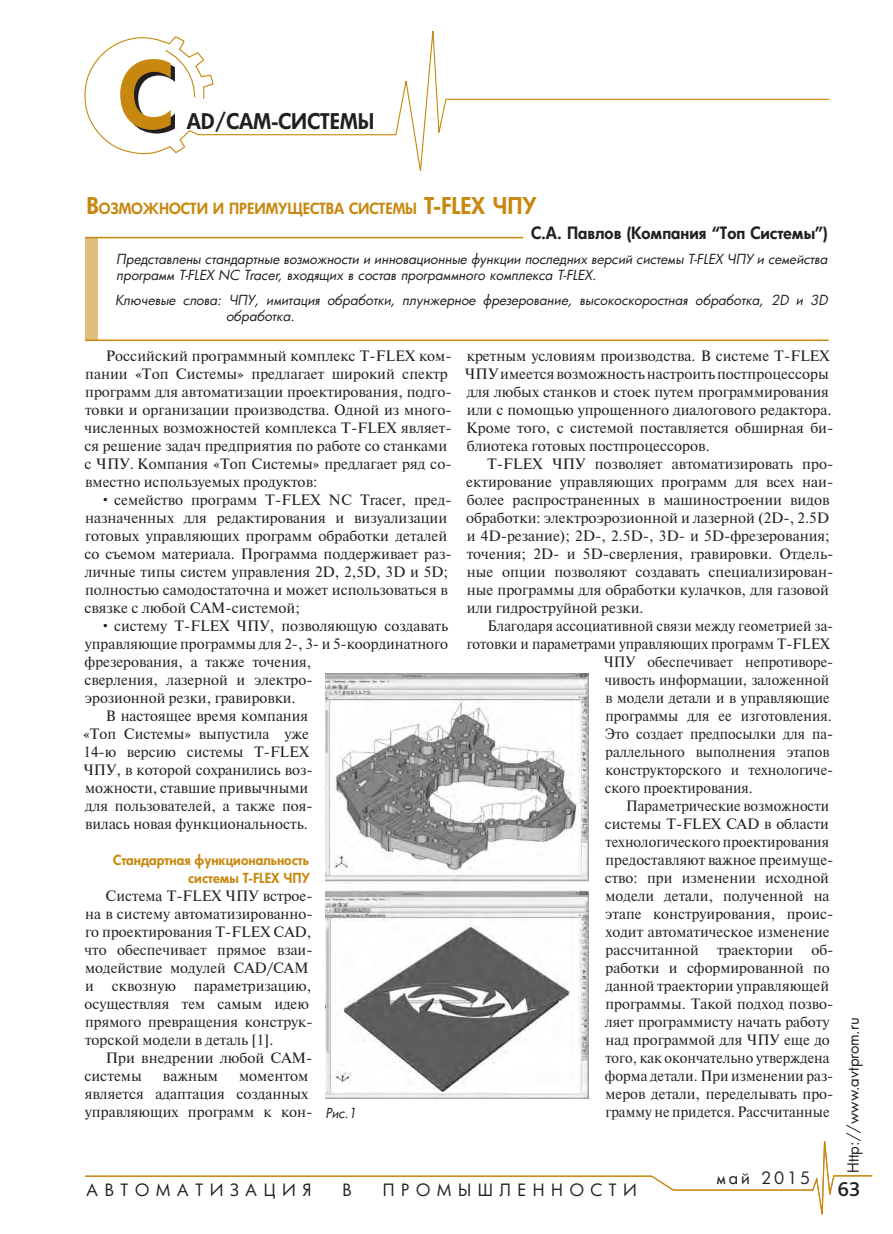
<style>
.page{position:relative;width:893px;height:1234px;background:#fff}
.page>*{position:absolute;margin:0;border:0;box-sizing:border-box;transform-origin:0 0}
.t1{font:800 90px "Futura Cyr";color:#c8880f}
.t2{font:800 22.5px "Futura Cyr";color:#c8880f}
.t3{font:800 21px "Futura Cyr";color:#231f20}
.t4{font:500 21px "Bliss Pro";color:#231f20}
.t5{font:16.5px "Futura Cyr";letter-spacing:.4em;color:#231f20}
.t6{font:800 16.5px "Futura Cyr";color:#231f20}
.t7{font:15px/18px "Newton";color:#231f20}
.t8{font:15px "Newton";color:#231f20;scale:.95 1}
.t9{font:800 15px "Futura Cyr";color:#c8880f}
.t10{font:15px "Newton";color:#231f20;scale:.96 1}
.t11{font:15px "Futura Cyr";color:#231f20}
.t12{font:italic 13.5px/16.2px "Futura Cyr";color:#231f20}
.t13{font:800 13.5px/18px "Futura Cyr";color:#c8880f;text-align:right}
.t14{font:italic 13.5px "Futura Cyr";color:#231f20;scale:.95 1}
.s1{font-size:22.5px}
.s2{font-size:15px}
</style>
<div class="page">
<svg style="left:85px;top:1141px;width:788px;height:74px"></svg>
<svg style="left:84px;top:31px;width:746px;height:140px"></svg>
<svg style="left:164px;top:49px;width:32px;height:49px"></svg>
<div style="left:85px;top:237px;width:12px;height:102px;background:#e3bc7f"></div>
<hr style="left:85px;top:237px;width:438px;height:1px;background:#c8880f">
<hr style="left:85px;top:339px;width:744px;height:2px;background:#c8880f">
<img style="left:325px;top:673px;width:263px;height:425px">
<h1 class="t1" style="left:118px;top:39px;width:56px">С</h1>
<h3 class="t3" style="left:187px;top:108px;width:106px">AD/CAM-систем</h3>
<h3 class="t3" style="left:358px;top:108px;width:18px">ы</h3>
<p class="t9" style="left:87px;top:199px;width:25px"><span class="s1">В</span>озможности</p>
<p class="t9" style="left:213px;top:199px;width:27px">и преиму</p>
<p class="t9" style="left:288px;top:199px;width:25px">щества</p>
<p class="t9" style="left:349px;top:199px;width:11px">систем</p>
<h2 class="t2" style="left:405px;top:192px;width:133px"><span class="s2">ы</span> T-FLEX ЧПУ</h2>
<p class="t6" style="left:531px;top:223px;width:298px">С.А. Павлов (Компания “Топ Системы”)</p>
<p class="t12" style="left:116px;top:251px;width:713px">Представлены стандартные возможности и инновационные функции последних версий системы T-FLEX ЧПУ и семейства программ T-FLEX NC Tracer, входящих в состав программного комплекса T-FLEX.</p>
<p class="t12" style="left:226px;top:292px;width:603px;text-indent:-111px">Ключевые слова: ЧПУ, имитация обработки, плунжерное фрезерование, высокоскоростная обработка, 2D и 3D обработка.</p>
<p class="t7" style="left:84px;top:346px;width:369px;text-indent:22px">Российский программный комплекс T‑FLEX ком&shy;пании «Топ Системы» предлагает широкий спектр программ для автоматизации проектирования, подго&shy;товки и организации производства. Одной из много&shy;численных возможностей комплекса T‑FLEX являет&shy;ся решение задач предприятия по работе со станками с ЧПУ. Компания «Топ Системы» предлагает ряд со&shy;вместно используемых продуктов:</p>
<p class="t7" style="left:84px;top:490px;width:369px;text-indent:16px">• семейство программ T-FLEX NC Tracer, пред&shy;назначенных для редактирования и визуализации готовых управляющих программ обработки деталей со съемом материала. Программа поддерживает раз&shy;личные типы систем управления 2D, 2,5D, 3D и 5D; полностью самодостаточна и может использоваться в связке с любой CAM-системой;</p>
<p class="t7" style="left:100px;top:616px;width:350px">• систему T-FLEX ЧПУ, позволяющую создавать</p>
<p class="t7" style="left:85px;top:634px;width:365px">управляющие программы для 2-, 3- и 5-координатного</p>
<p class="t7" style="left:85px;top:652px;width:228px">фрезерования, а также точения,</p>
<p class="t7" style="left:84px;top:670px;width:230px">сверления, лазерной и электро-</p>
<p class="t7" style="left:85px;top:688px;width:212px">эрозионной резки, гравировки.</p>
<p class="t7" style="left:106px;top:706px;width:204px">В настоящее время компания</p>
<p class="t7" style="left:83px;top:724px;width:227px">«Топ Системы» выпустила уже</p>
<p class="t7" style="left:84px;top:742px;width:227px">14-ю версию системы T-FLEX</p>
<p class="t7" style="left:83px;top:760px;width:231px">ЧПУ, в которой сохранились воз-</p>
<p class="t7" style="left:85px;top:778px;width:225px">можности, ставшие привычными</p>
<p class="t7" style="left:85px;top:796px;width:229px">для пользователей, а также поя-</p>
<p class="t7" style="left:85px;top:814px;width:224px">вилась новая функциональность.</p>
<p class="t13" style="left:113px;top:851px;width:198px">Стандартная функциональность системы T-FLEX ЧПУ</p>
<p class="t7" style="left:84px;top:886px;width:230px;text-indent:21px">Система T‑FLEX ЧПУ встрое&shy;на в систему автоматизированно&shy;го проектирования T‑FLEX CAD, что обеспечивает прямое взаи&shy;модействие модулей CAD/CAM и сквозную параметризацию, осуществляя тем самым идею прямого превращения конструк&shy;торской модели в деталь [1].</p>
<p class="t7" style="left:84px;top:1048px;width:230px;text-indent:21px">При внедрении любой CAM&shy;системы</p>
<p class="t7" style="left:465px;top:346px;width:370px">кретным условиям производства. В системе T‑FLEX ЧПУ имеется возможность настроить постпроцессоры для любых станков и стоек путем программирования или с помощью упрощенного диалогового редактора.<br>Кроме того, с системой поставляется обширная би&shy;блиотека готовых постпроцессоров.</p>
<p class="t7" style="left:466px;top:454px;width:369px;text-indent:21px">T‑FLEX ЧПУ позволяет автоматизировать про&shy;ектирование управляющих программ для всех наи&shy;более распространенных в машиностроении видов обработки: электроэрозионной и лазерной (2D-, 2.5D и 4D-резание); 2D-, 2.5D-, 3D- и 5D-фрезерования; точения; 2D- и 5D-сверления, гравировки. Отдель&shy;ные опции позволяют создавать специализирован&shy;ные программы для обработки кулачков, для газовой или гидроструйной резки.</p>
<p class="t8" style="left:488px;top:614px;width:365px">Благодаря ассоциативной связи между геометрией за-</p>
<p class="t8" style="left:467px;top:632px;width:384px">готовки и параметрами управляющих программ T‑FLEX</p>
<p class="t8" style="left:604px;top:650px;width:243px">ЧПУ обеспечивает непротиворе-</p>
<p class="t8" style="left:605px;top:668px;width:238px">чивость информации, заложенной</p>
<p class="t8" style="left:605px;top:686px;width:238px">в модели детали и в управляющие</p>
<p class="t8" style="left:605px;top:704px;width:239px">программы для ее изготовления.</p>
<p class="t8" style="left:605px;top:722px;width:242px">Это создает предпосылки для па-</p>
<p class="t8" style="left:606px;top:740px;width:237px">раллельного выполнения этапов</p>
<p class="t8" style="left:605px;top:758px;width:241px">конструкторского и технологиче-</p>
<p class="t8" style="left:605px;top:776px;width:157px">ского проектирования.</p>
<p class="t8" style="left:626px;top:794px;width:215px">Параметрические возможности</p>
<p class="t7" style="left:605px;top:814px;width:226px">системы T-FLEX CAD в области</p>
<p class="t8" style="left:605px;top:830px;width:237px">технологического проектирования</p>
<p class="t7" style="left:605px;top:850px;width:229px">предоставляют важное преимуще-</p>
<p class="t7" style="left:605px;top:868px;width:226px">ство: при изменении исходной</p>
<p class="t7" style="left:605px;top:886px;width:225px">модели детали, полученной на</p>
<p class="t7" style="left:605px;top:904px;width:230px">этапе конструирования, проис-</p>
<p class="t7" style="left:605px;top:922px;width:226px">ходит автоматическое изменение</p>
<p class="t7" style="left:606px;top:940px;width:229px">рассчитанной траектории об-</p>
<p class="t7" style="left:606px;top:958px;width:226px">работки и сформированной по</p>
<p class="t7" style="left:605px;top:976px;width:225px">данной траектории управляющей</p>
<p class="t7" style="left:605px;top:994px;width:229px">программы. Такой подход позво-</p>
<p class="t7" style="left:605px;top:1012px;width:226px">ляет программисту начать работу</p>
<p class="t7" style="left:605px;top:1030px;width:226px">над программой для ЧПУ еще до</p>
<p class="t8" style="left:605px;top:1046px;width:237px">того, как окончательно утверждена</p>
<p class="t7" style="left:605px;top:1066px;width:230px">форма детали. При изменении раз-</p>
<p class="t7" style="left:605px;top:1084px;width:229px">меров детали, переделывать про-</p>
<p class="t10" style="left:605px;top:1100px;width:235px">грамму не придется. Рассчитанные</p>
<p class="t11" style="left:844px;top:1172px;width:157px;rotate:-90deg">Http://www.avtprom.ru</p>
<p class="t7" style="left:85px;top:1066px;width:229px;text-indent:154px">моментом является адаптация созданных управляющих программ к кон-</p>
<p class="t7" style="left:163px;top:1066px;width:57px">важным</p>
<p class="t14" style="left:325px;top:1104px;width:34px">Рис.1</p>
<p class="t5" style="left:717px;top:1167px;width:95px">май 2015</p>
<p class="t5" style="left:87px;top:1179px;width:226px">АВТОМАТИЗАЦИЯ</p>
<p class="t5" style="left:342px;top:1179px;width:11px">В</p>
<p class="t5" style="left:383px;top:1179px;width:256px">ПРОМЫШЛЕННОСТИ</p>
<h3 class="t4" style="left:837px;top:1176px;width:25px">63</h3>
</div>
